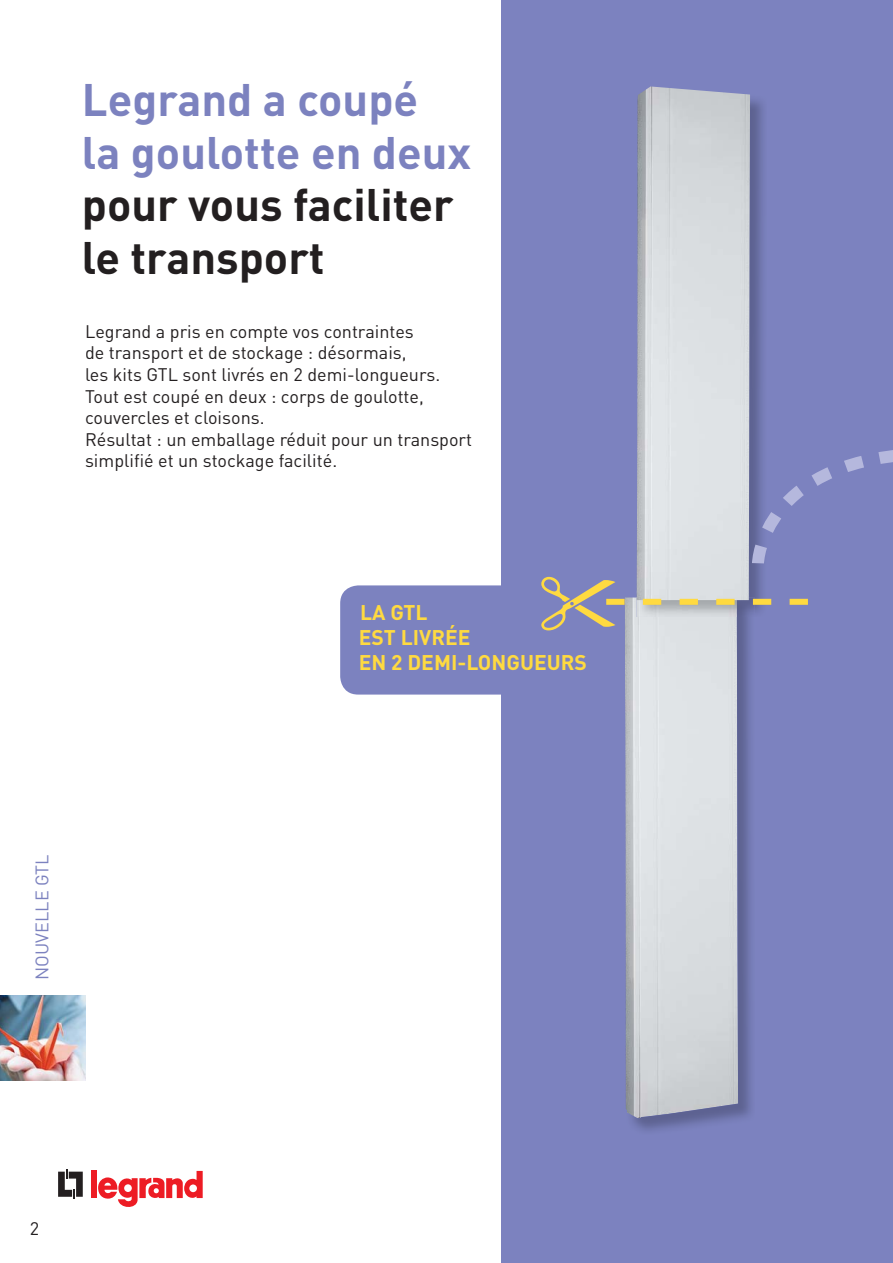
<style>
.page{position:relative;width:893px;height:1263px;background:#fff}
.page>*{position:absolute;margin:0;border:0;box-sizing:border-box;transform-origin:0 0}
.t1{font:700 45px/52.5px "DIN";color:#7c82bf}
.t2{font:700 45px/52.5px "DIN";color:#231f20}
.t3{font:700 21px/25.2px "DIN";color:#ffda40}
.t4{font:18px/21.6px "DIN";color:#231f20}
.t5{font:18px "DIN";color:#7c82bf}
</style>
<div class="page">
<div style="left:502px;top:0;width:391px;height:1263px;background:#7c82bf"></div>
<div style="left:340px;top:585px;width:294px;height:109px;background:#7c82bf;border-radius:18px"></div>
<img style="left:625px;top:630px;width:113px;height:488px">
<img style="left:637px;top:86px;width:114px;height:355px">
<svg style="left:541px;top:441px;width:352px;height:189px"></svg>
<svg style="left:58px;top:1169px;width:25px;height:30px"></svg>
<div style="left:91px;top:1171px;width:6px;height:27px;background:#ed1c24"></div>
<svg style="left:98px;top:1171px;width:105px;height:36px"></svg>
<img style="left:0;top:995px;width:85px;height:85px">
<h1 class="t1" style="left:82px;top:79px;width:391px">Legrand a coupé<br>la goulotte en deux</h1>
<h1 class="t2" style="left:82px;top:184px;width:373px">pour vous faciliter le transport</h1>
<p class="t4" style="left:85px;top:323px;width:389px">Legrand a pris en compte vos contraintes<br>de transport et de stockage : désormais,<br>les kits GTL sont livrés en 2 demi-longueurs.<br>Tout est coupé en deux : corps de goulotte, couvercles et cloisons.<br>Résultat : un emballage réduit pour un transport simplifié et un stockage facilité.</p>
<p class="t3" style="left:359px;top:602px;width:230px">LA GTL<br>EST LIVRÉE<br>EN 2 DEMI-LONGUEURS</p>
<p class="t5" style="left:36px;top:980px;width:127px;rotate:-90deg">NOUVELLE GTL</p>
<p class="t4" style="left:30px;top:1220px;width:11px">2</p>
</div>
